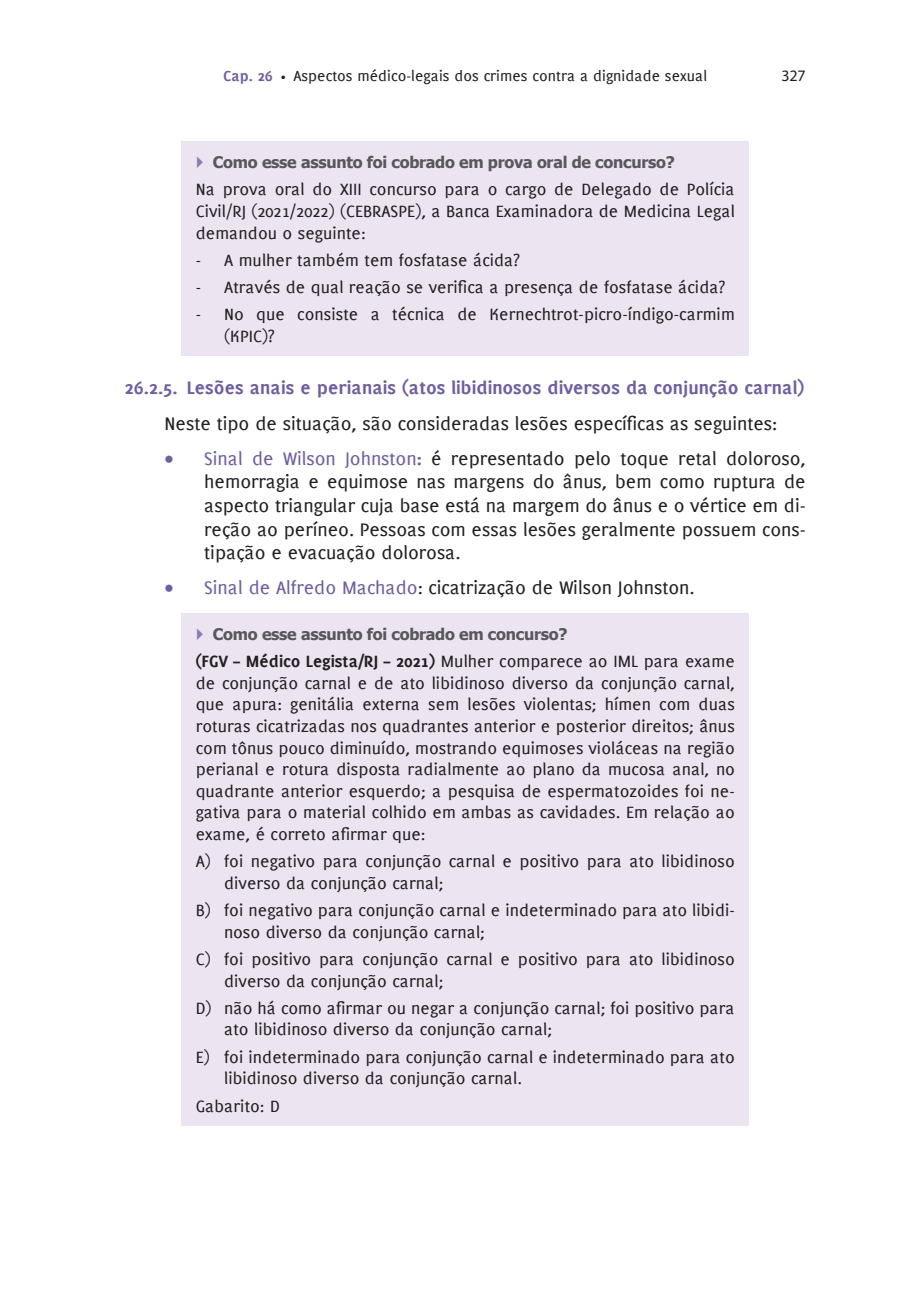
<style>
.page{position:relative;width:908px;height:1304px;background:#fff}
.page>*{position:absolute;margin:0;border:0;box-sizing:border-box;transform-origin:0 0}
.LISTA_2{font:20px/23.6px "PF Muse";letter-spacing:-.005em;color:#231f20;text-align:justify}
.TITULO_3{font:700 20px "PF Muse";color:#6f5da5}
.TEXTO{font:20px "PF Muse";letter-spacing:-.005em;color:#231f20}
.IMPORTANTE_-_texto{font:18px/21.6px "PF Muse";color:#231f20;text-align:justify}
.IMPORTANTE_-_texto-a{font:18px/21.6px "PF Muse";color:#231f20}
.t1{font:700 16px "Tahoma";letter-spacing:-.015em;color:#57585a}
.t2{font:16px "PF Muse";color:#231f20}
.t3{font:16px "Myriad Pro";color:#231f20}
.s1{font-weight:700;color:#6f5da5}
.s2{font-size:12px}
.s3{color:#6f5da5}
.s4{font-weight:700}
</style>
<div class="page">
<div style="left:181px;top:142px;width:567px;height:214px;background:#ece5f1"></div>
<div style="left:181px;top:613px;width:567px;height:513px;background:#ece5f1"></div>
<p class="t2" style="left:223px;top:66px;width:485px"><span class="s1">Cap. 26</span> <span class="s2">•</span> Aspectos médico-legais dos crimes contra a dignidade sexual</p>
<p class="t3" style="left:781px;top:65px;width:26px">327</p>
<p class="t1" style="left:213px;top:151px;width:463px">Como esse assunto foi cobrado em prova oral de concurso?</p>
<p class="IMPORTANTE_-_texto" style="left:196px;top:178px;width:540px">Na prova oral do XIII concurso para o cargo de Delegado de Polícia Civil/RJ (2021/2022) (CEBRASPE), a Banca Examinadora de Medicina Legal demandou o seguinte:</p>
<p class="IMPORTANTE_-_texto-a" style="left:196px;top:249px;width:325px">- A mulher também tem fosfatase ácida?</p>
<p class="IMPORTANTE_-_texto-a" style="left:196px;top:276px;width:530px">- Através de qual reação se verifica a presença de fosfatase ácida?</p>
<p class="IMPORTANTE_-_texto-a" style="left:224px;top:303px;width:512px;text-indent:-28px">- No que consiste a técnica de Kernechtrot-picro-índigo-carmim (KPIC)?</p>
<p class="TITULO_3" style="left:125px;top:376px;width:680px">26.2.5. Lesões anais e perianais (atos libidinosos diversos da conjunção carnal)</p>
<p class="TEXTO" style="left:164px;top:411px;width:614px">Neste tipo de situação, são consideradas lesões específicas as seguintes:</p>
<p class="LISTA_2" style="left:204px;top:446px;width:602px;text-indent:-40px"><span class="s3">• Sinal de Wilson Johnston</span><span class="s1">:</span> é representado pelo toque retal doloroso, hemorragia e equimose nas margens do ânus, bem como ruptura de aspecto triangular cuja base está na margem do ânus e o vértice em di&shy;reção ao períneo. Pessoas com essas lesões geralmente possuem cons&shy;tipação e evacuação dolorosa.</p>
<p class="LISTA_2" style="left:164px;top:575px;width:531px"><span class="s3">• Sinal de Alfredo Machado</span>: cicatrização de Wilson Johnston.</p>
<p class="t1" style="left:213px;top:623px;width:356px">Como esse assunto foi cobrado em concurso?</p>
<p class="IMPORTANTE_-_texto" style="left:196px;top:650px;width:540px"><span class="s4">(FGV – Médico Legista/RJ – 2021)</span> Mulher comparece ao IML para exame de conjunção carnal e de ato libidinoso diverso da conjunção carnal, que apura: genitália externa sem lesões violentas; hímen com duas roturas cicatrizadas nos quadrantes anterior e posterior direitos; ânus com tônus pouco diminuído, mostrando equimoses violáceas na região perianal e rotura disposta radialmente ao plano da mucosa anal, no quadrante anterior esquerdo; a pesquisa de espermatozoides foi ne&shy;gativa para o material colhido em ambas as cavidades. Em relação ao exame, é correto afirmar que:</p>
<p class="IMPORTANTE_-_texto-a" style="left:224px;top:850px;width:512px;text-indent:-28px">A) foi negativo para conjunção carnal e positivo para ato libidinoso diverso da conjunção carnal;</p>
<p class="IMPORTANTE_-_texto-a" style="left:224px;top:899px;width:512px;text-indent:-28px">B) foi negativo para conjunção carnal e indeterminado para ato libidi&shy;noso diverso da conjunção carnal;</p>
<p class="IMPORTANTE_-_texto-a" style="left:224px;top:948px;width:512px;text-indent:-28px">C) foi positivo para conjunção carnal e positivo para ato libidinoso diverso da conjunção carnal;</p>
<p class="IMPORTANTE_-_texto-a" style="left:224px;top:997px;width:512px;text-indent:-28px">D) não há como afirmar ou negar a conjunção carnal; foi positivo para ato libidinoso diverso da conjunção carnal;</p>
<p class="IMPORTANTE_-_texto-a" style="left:224px;top:1046px;width:512px;text-indent:-28px">E) foi indeterminado para conjunção carnal e indeterminado para ato libidinoso diverso da conjunção carnal.</p>
<p class="IMPORTANTE_-_texto" style="left:196px;top:1095px;width:86px">Gabarito: D</p>
</div>
